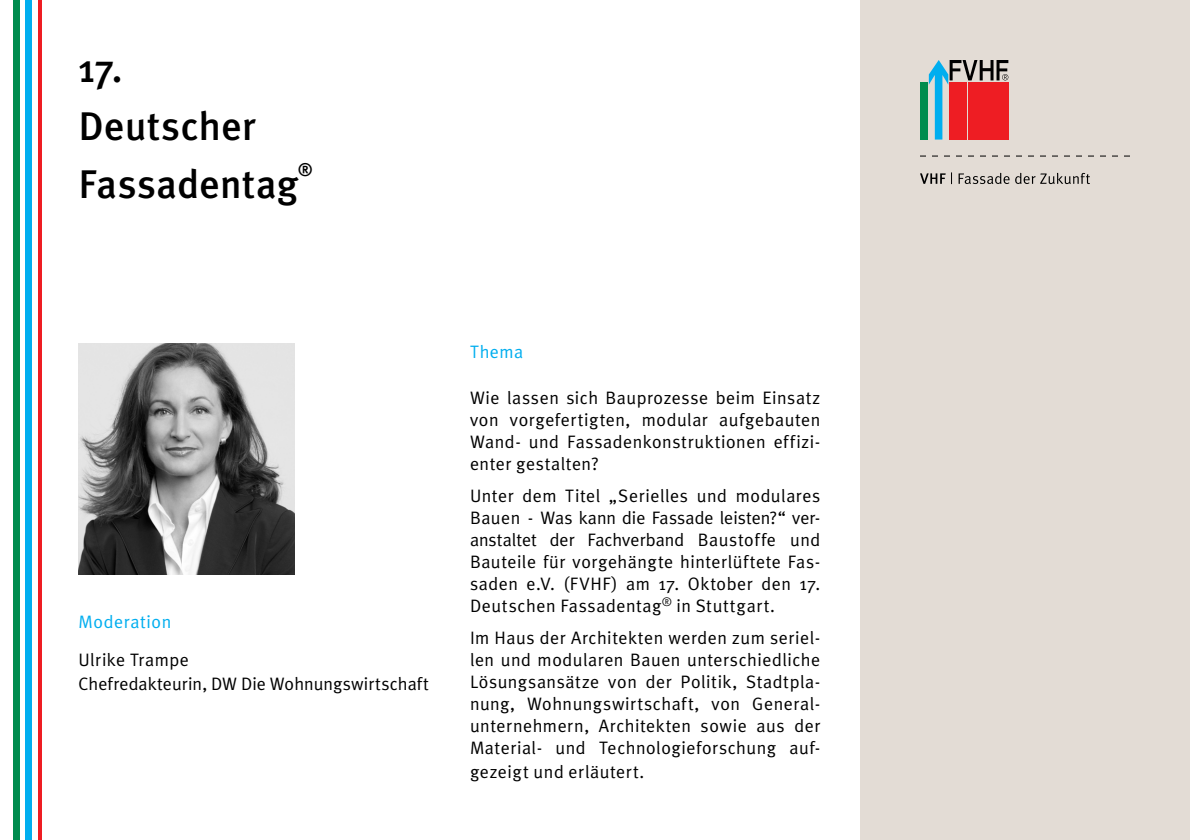
<style>
.page{position:relative;width:1190px;height:840px;background:#fff}
.page>*{position:absolute;margin:0;border:0;box-sizing:border-box;transform-origin:0 0}
.t1{font:500 40px "Meta Plus";letter-spacing:.01em;color:#000}
.t2{font:18px/22px "Meta Plus Normal";letter-spacing:.025em;color:#000;text-align:justify}
.t3{font:18px "Meta Plus Normal";letter-spacing:.005em;color:#000}
.t4{font:18px "Meta Plus Normal";letter-spacing:.03em;color:#00aeef}
.t5{font:500 18px "Meta Plus";color:#000}
</style>
<div class="page">
<div style="left:860px;top:0;width:330px;height:840px;background:#e3dcd5"></div>
<div style="left:26px;top:0;width:6px;height:840px;background:#00aeef"></div>
<hr style="left:38px;top:0;width:3px;height:840px;background:#ee1d23">
<div style="left:13px;top:0;width:6px;height:840px;background:#008c4e"></div>
<svg style="left:920px;top:172px;width:170px;height:12px"></svg>
<svg style="left:920px;top:156px;width:210px;height:1px"></svg>
<div style="left:920px;top:82px;width:7px;height:58px;background:#008c4e"></div>
<svg style="left:929px;top:60px;width:79px;height:80px"></svg>
<img style="left:78px;top:344px;width:217px;height:231px">
<p class="t1" style="left:78px;top:45px;width:46px">17.</p>
<p class="t1" style="left:78px;top:103px;width:179px">Deutscher</p>
<p class="t1" style="left:78px;top:161px;width:221px">Fassadentag</p>
<p class="t5" style="left:298px;top:159px;width:16px">®</p>
<p class="t4" style="left:78px;top:612px;width:94px">Moderation</p>
<p class="t2" style="left:78px;top:649px;width:112px">Ulrike Trampe</p>
<p class="t3" style="left:78px;top:674px;width:352px">Chefredakteurin, DW Die Wohnungswirtschaft</p>
<p class="t4" style="left:470px;top:341px;width:55px">Thema</p>
<p class="t2" style="left:470px;top:387px;width:352px">Wie lassen sich Bauprozesse beim Einsatz von vorgefertigten, modular aufgebauten Wand- und Fassadenkonstruktionen effizi&shy;enter gestalten?</p>
<p class="t2" style="left:470px;top:485px;width:352px">Unter dem Titel „Serielles und modulares Bauen - Was kann die Fassade leisten?“ ver&shy;anstaltet der Fachverband Baustoffe und Bauteile für vorgehängte hinterlüftete Fas&shy;saden e.V. (FVHF) am 17. Oktober den 17.<br>Deutschen Fassadentag<sup>®</sup> in Stuttgart.</p>
<p class="t2" style="left:470px;top:627px;width:352px">Im Haus der Architekten werden zum seriel&shy;len und modularen Bauen unterschiedliche Lösungsansätze von der Politik, Stadtpla&shy;nung, Wohnungswirtschaft, von General&shy;unternehmern, Architekten sowie aus der Material- und Technologieforschung auf-</p>
<p class="t2" style="left:470px;top:761px;width:176px">gezeigt und erläutert.</p>
</div>
